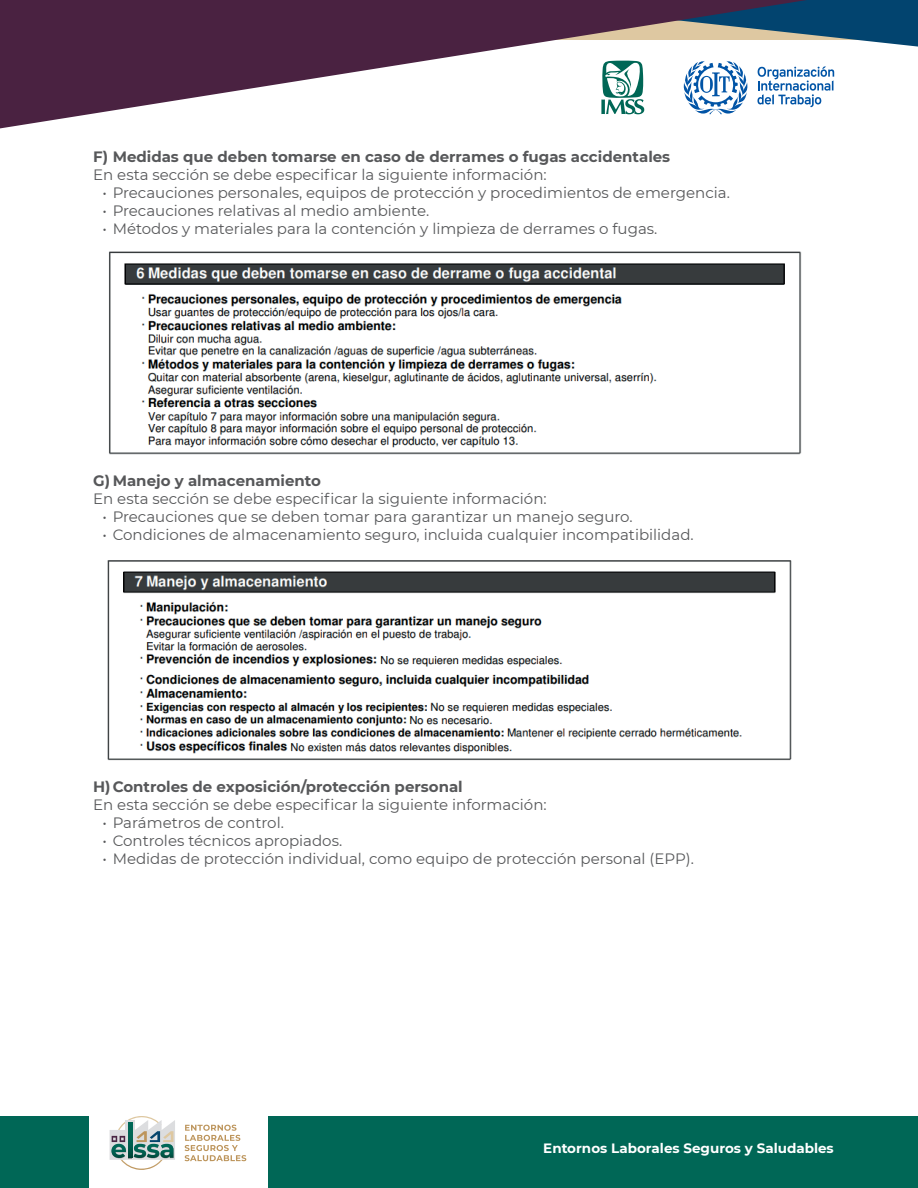
<style>
.page{position:relative;width:918px;height:1188px;background:#fff}
.page>*{position:absolute;margin:0;border:0;box-sizing:border-box;transform-origin:0 0}
.t1{font:15px "Montserrat";color:#57585a}
.t2{font:700 15px "Montserrat";color:#57585a}
.t3{font:700 13.5px "Montserrat";color:#fff}
</style>
<div class="page">
<div style="left:268px;top:1116px;width:650px;height:72px;background:#006756"></div>
<div style="left:0;top:1116px;width:88px;height:72px;background:#006756"></div>
<svg style="left:0;top:0;width:918px;height:129px"></svg>
<svg style="left:185px;top:1125px;width:61px;height:36px"></svg>
<svg style="left:110px;top:1116px;width:65px;height:54px"></svg>
<img style="left:109px;top:251px;width:693px;height:204px">
<img style="left:107px;top:560px;width:685px;height:201px">
<p class="t2" style="left:93px;top:146px;width:579px">F) Medidas que deben tomarse en caso de derrames o fugas accidentales</p>
<p class="t1" style="left:93px;top:164px;width:455px">En esta sección se debe especificar la siguiente información:</p>
<p class="t1" style="left:102px;top:182px;width:629px">• Precauciones personales, equipos de protección y procedimientos de emergencia.</p>
<p class="t1" style="left:102px;top:200px;width:328px">• Precauciones relativas al medio ambiente.</p>
<p class="t1" style="left:102px;top:218px;width:556px">• Métodos y materiales para la contención y limpieza de derrames o fugas.</p>
<p class="t2" style="left:93px;top:470px;width:229px">G) Manejo y almacenamiento</p>
<p class="t1" style="left:93px;top:488px;width:455px">En esta sección se debe especificar la siguiente información:</p>
<p class="t1" style="left:102px;top:506px;width:532px">• Precauciones que se deben tomar para garantizar un manejo seguro.</p>
<p class="t1" style="left:102px;top:524px;width:593px">• Condiciones de almacenamiento seguro, incluida cualquier incompatibilidad.</p>
<p class="t2" style="left:93px;top:776px;width:371px">H)Controles de exposición/protección personal</p>
<p class="t1" style="left:93px;top:794px;width:455px">En esta sección se debe especificar la siguiente información:</p>
<p class="t1" style="left:102px;top:812px;width:183px">• Parámetros de control.</p>
<p class="t1" style="left:102px;top:830px;width:241px">• Controles técnicos apropiados.</p>
<p class="t1" style="left:102px;top:848px;width:593px">• Medidas de protección individual, como equipo de protección personal (EPP).</p>
<p class="t3" style="left:543px;top:1138px;width:292px">Entornos Laborales Seguros y Saludables</p>
</div>
